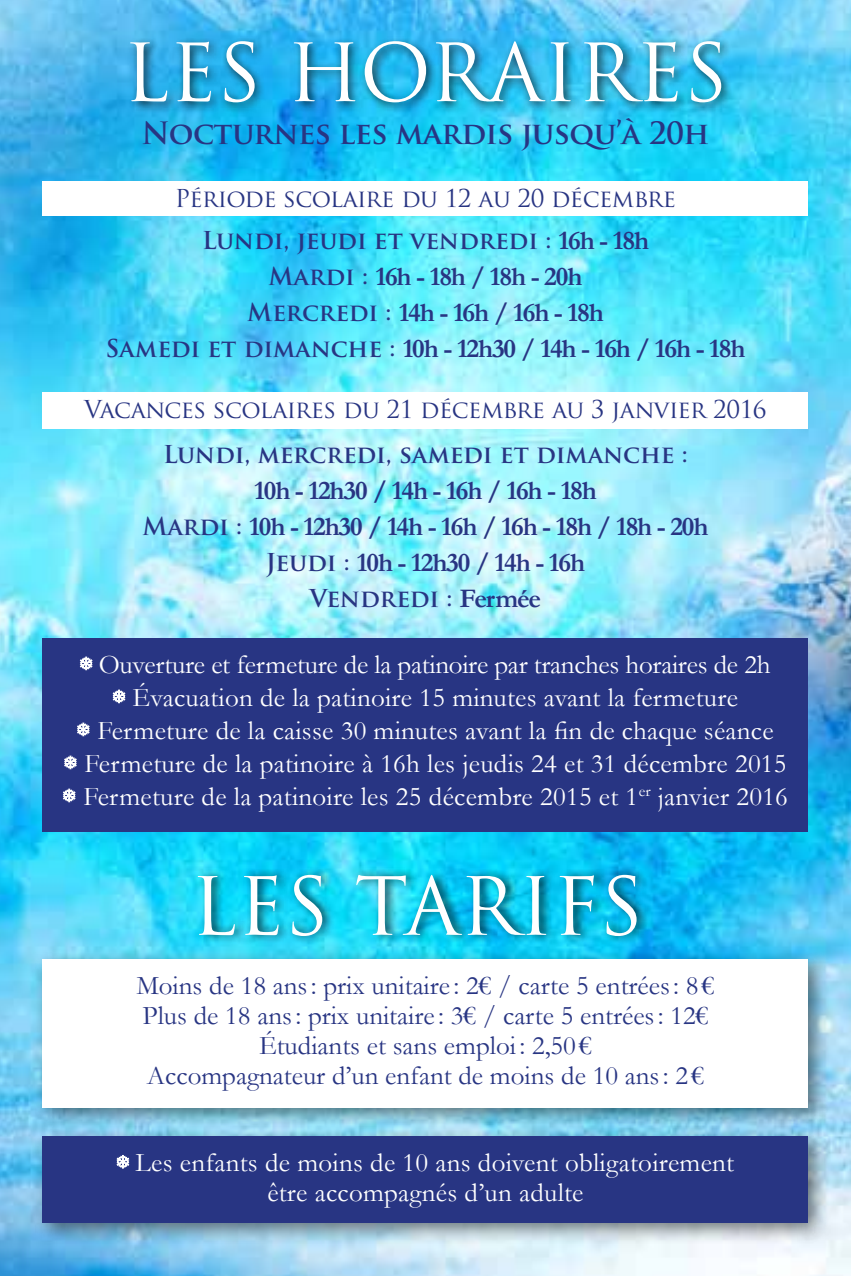
<style>
.page{position:relative;width:851px;height:1276px;background:#fff}
.page>*{position:absolute;margin:0;border:0;box-sizing:border-box;transform-origin:0 0}
.t1{font:78px "Trajan Pro";color:#fff}
.t2{font:700 30px "Trajan Pro";letter-spacing:-.02em;color:#283583}
.t3{font:27px/33px "Garamond";letter-spacing:.01em;color:#fff;text-align:center}
.t4{font:700 27px/36px "Garamond";letter-spacing:-.04em;color:#283583;text-align:center}
.t5{font:27px/30px "Garamond";color:#283583;text-align:center}
.t6{font:700 24px "Trajan Pro";letter-spacing:-.01em;color:#283583}
.t7{font:24px "Trajan Pro";letter-spacing:-.02em;color:#283583}
.s1{font-family:"Garamond";font-size:27px}
.s2{font-family:"Trajan Pro";font-size:24px}
</style>
<div class="page">
<img style="left:0;top:0;width:850px;height:1276px">
<div style="left:32px;top:948px;width:798px;height:182px;background:#000;opacity:.5"></div>
<div style="left:43px;top:959px;width:765px;height:148px;background:#fff"></div>
<div style="left:32px;top:1126px;width:798px;height:119px;background:#000;opacity:.5"></div>
<div style="left:43px;top:1136px;width:765px;height:86px;background:#283583"></div>
<svg style="left:116px;top:1155px;width:14px;height:14px"></svg>
<div style="left:43px;top:182px;width:765px;height:34px;background:#fff"></div>
<div style="left:194px;top:867px;width:455px;height:77px;background:#000;opacity:.75"></div>
<div style="left:125px;top:36px;width:607px;height:78px;background:#000;opacity:.75"></div>
<div style="left:43px;top:392px;width:765px;height:37px;background:#fff"></div>
<div style="left:43px;top:638px;width:765px;height:193px;background:#283583"></div>
<svg style="left:79px;top:656px;width:14px;height:15px"></svg>
<svg style="left:112px;top:689px;width:14px;height:15px"></svg>
<svg style="left:77px;top:722px;width:13px;height:15px"></svg>
<svg style="left:64px;top:755px;width:13px;height:15px"></svg>
<svg style="left:63px;top:788px;width:13px;height:15px"></svg>
<h1 class="t1" style="left:123px;top:23px;width:606px">LES HORAIRES</h1>
<p class="t2" style="left:141px;top:114px;width:569px">Nocturnes les mardis jusqu’à 20h</p>
<p class="t7" style="left:175px;top:183px;width:502px">Période scolaire du 12 au 20 décembre</p>
<p class="t6" style="left:202px;top:225px;width:448px">Lundi, jeudi et vendredi : <span class="s1">16h - 18h</span></p>
<p class="t4" style="left:105px;top:258px;width:641px"><span class="s2">Mardi :</span> 16h - 18h / 18h - 20h<br><span class="s2">Mercredi :</span> 14h - 16h / 16h - 18h<br><span class="s2">Samedi et dimanche :</span> 10h - 12h30 / 14h - 16h / 16h - 18h</p>
<p class="t7" style="left:84px;top:394px;width:683px">Vacances scolaires du 21 décembre au 3 janvier 2016</p>
<p class="t6" style="left:163px;top:439px;width:526px">Lundi, mercredi, samedi et dimanche :</p>
<p class="t4" style="left:142px;top:472px;width:567px">10h - 12h30 / 14h - 16h / 16h - 18h<br><span class="s2">Mardi :</span> 10h - 12h30 / 14h - 16h / 16h - 18h / 18h - 20h<br><span class="s2">Jeudi :</span> 10h - 12h30 / 14h - 16h</p>
<p class="t6" style="left:309px;top:583px;width:233px">Vendredi : <span class="s1">Fermée</span></p>
<p class="t3" style="left:63px;top:647px;width:726px">❄ Ouverture et fermeture de la patinoire par tranches horaires de 2h<br>❄ Évacuation de la patinoire 15 minutes avant la fermeture<br>❄ Fermeture de la caisse 30 minutes avant la fin de chaque séance<br>❄ Fermeture de la patinoire à 16h les jeudis 24 et 31 décembre 2015 ❄ Fermeture de la patinoire les 25 décembre 2015 et 1<sup>er</sup> janvier 2016</p>
<h1 class="t1" style="left:191px;top:857px;width:454px">LES TARIFS</h1>
<p class="t5" style="left:136px;top:970px;width:579px">Moins de 18 ans: prix unitaire : 2€ / carte 5 entrées: 8 € Plus de 18 ans: prix unitaire : 3€ / carte 5 entrées: 12€ Étudiants et sans emploi : 2,50 €<br>Accompagnateur d’un enfant de moins de 10 ans: 2 €</p>
<p class="t3" style="left:117px;top:1147px;width:618px;line-height:30px">❄ Les enfants de moins de 10 ans doivent obligatoirement être accompagnés d’un adulte</p>
</div>
